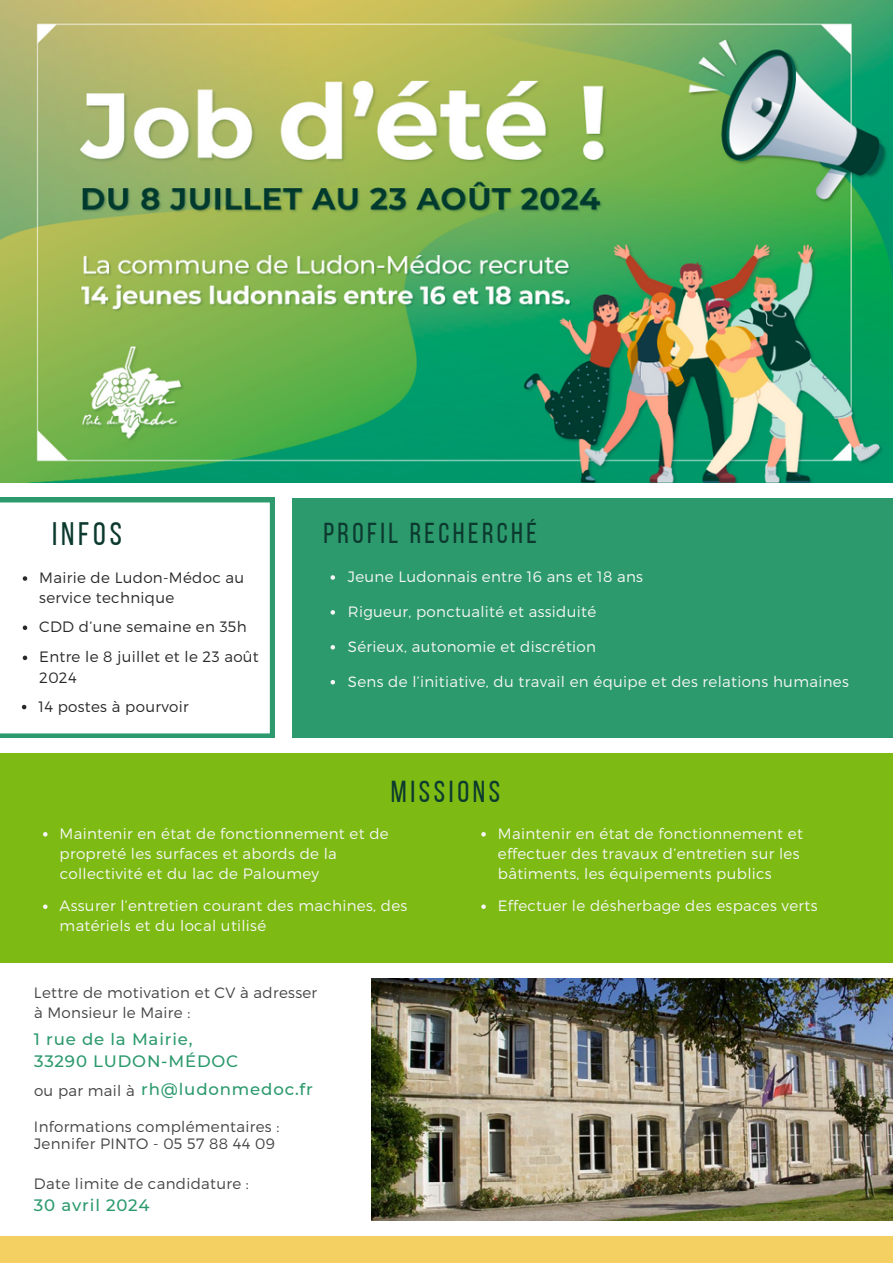
<style>
.page{position:relative;width:893px;height:1263px;background:#fff}
.page>*{position:absolute;margin:0;border:0;box-sizing:border-box;transform-origin:0 0}
.t1{font:32.4px "Bebas Neue";letter-spacing:.12em;color:#0c3a2f}
.t2{font:30.3px "Bebas Neue";letter-spacing:.12em;color:#0c3a2f}
.t3{font:28.8px "Bebas Neue";letter-spacing:.12em;color:#0c3a2f}
.t4{font:500 16.5px/21.5px "Montserrat";letter-spacing:.05em;color:#2c9a6d}
.t5{font:300 15px/20.2px "Montserrat";letter-spacing:.02em;color:#f6f6f6}
.t6{font:300 15px/20.2px "Montserrat";letter-spacing:.02em;color:#454545}
.t7{font:300 15px/20.2px "Montserrat";letter-spacing:.02em;color:#292929}
.s1{font-weight:300;font-size:15px;color:#454545}
</style>
<div class="page">
<svg style="left:0;top:498px;width:274px;height:240px"></svg>
<div style="left:292px;top:498px;width:601px;height:240px;background:#2c9a6d"></div>
<div style="left:0;top:753px;width:893px;height:210px;background:#7dba13"></div>
<img style="left:372px;top:978px;width:521px;height:242px">
<div style="left:0;top:1236px;width:893px;height:27px;background:#f4cf62"></div>
<img style="left:0;top:0;width:893px;height:482px">
<svg style="left:23px;top:576px;width:4px;height:5px"></svg>
<svg style="left:331px;top:575px;width:4px;height:5px"></svg>
<svg style="left:331px;top:610px;width:4px;height:5px"></svg>
<svg style="left:331px;top:645px;width:4px;height:4px"></svg>
<svg style="left:331px;top:680px;width:4px;height:4px"></svg>
<svg style="left:481px;top:832px;width:5px;height:4px"></svg>
<svg style="left:23px;top:625px;width:4px;height:5px"></svg>
<svg style="left:23px;top:656px;width:4px;height:4px"></svg>
<svg style="left:22px;top:705px;width:4px;height:4px"></svg>
<svg style="left:43px;top:832px;width:5px;height:4px"></svg>
<svg style="left:43px;top:904px;width:5px;height:5px"></svg>
<svg style="left:481px;top:904px;width:5px;height:5px"></svg>
<h1 class="t1" style="left:52px;top:517px;width:71px">INFOS</h1>
<h3 class="t3" style="left:323px;top:517px;width:215px">PROFIL RECHERCHÉ</h3>
<p class="t7" style="left:39px;top:567px;width:207px">Mairie de Ludon-Médoc au service technique</p>
<p class="t5" style="left:348px;top:566px;width:297px">Jeune Ludonnais entre 16 ans et 18 ans</p>
<p class="t5" style="left:348px;top:601px;width:250px">Rigueur, ponctualité et assiduité</p>
<p class="t5" style="left:348px;top:636px;width:250px">Sérieux, autonomie et discrétion</p>
<p class="t5" style="left:348px;top:671px;width:502px">Sens de l’initiative, du travail en équipe et des relations humaines</p>
<p class="t7" style="left:39px;top:612px;width:221px;line-height:30.2px">CDD d’une semaine en 35h<br>Entre le 8 juillet et le 23 août</p>
<p class="t7" style="left:38px;top:662px;width:152px;line-height:29px">2024<br>14 postes à pourvoir</p>
<h2 class="t2" style="left:391px;top:775px;width:111px">MISSIONS</h2>
<p class="t5" style="left:60px;top:823px;width:331px">Maintenir en état de fonctionnement et de propreté les surfaces et abords de la collectivité et du lac de Paloumey</p>
<p class="t5" style="left:60px;top:895px;width:349px">Assurer l’entretien courant des machines, des matériels et du local utilisé</p>
<p class="t5" style="left:498px;top:895px;width:321px">Effectuer le désherbage des espaces verts</p>
<p class="t5" style="left:498px;top:823px;width:307px">Maintenir en état de fonctionnement et effectuer des travaux d’entretien sur les bâtiments, les équipements publics</p>
<p class="t6" style="left:34px;top:982px;width:285px">Lettre de motivation et CV à adresser à Monsieur le Maire :</p>
<p class="t4" style="left:34px;top:1028px;width:206px">1 rue de la Mairie,<br>33290 LUDON-MÉDOC</p>
<p class="t4" style="left:34px;top:1078px;width:281px"><span class="s1">ou par mail à</span> rh@ludonmedoc.fr</p>
<p class="t6" style="left:34px;top:1117px;width:247px;line-height:17.2px">Informations complémentaires :<br>Jennifer PINTO - 05 57 88 44 09</p>
<p class="t6" style="left:34px;top:1173px;width:216px">Date limite de candidature :</p>
<p class="t4" style="left:34px;top:1193px;width:117px">30 avril 2024</p>
</div>
